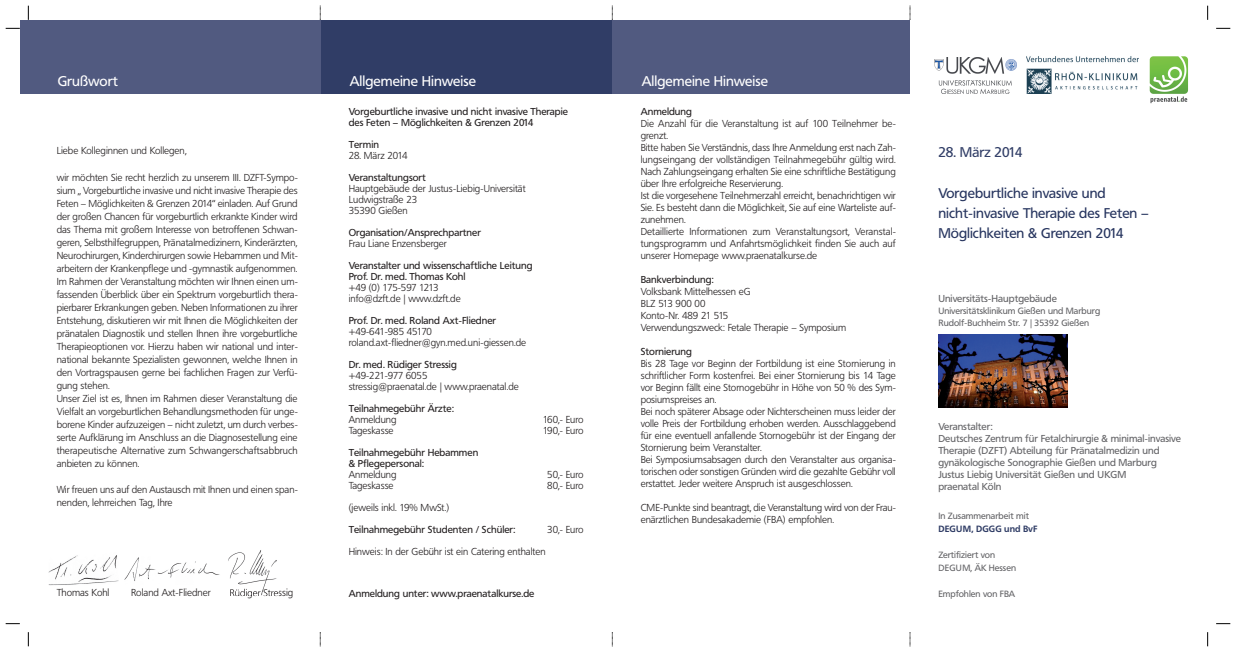
<style>
.page{position:relative;width:1236px;height:652px;background:#fff}
.page>*{position:absolute;margin:0;border:0;box-sizing:border-box;transform-origin:0 0}
.t1{font:14px/20.3px "Frutiger BQ";color:#27355f}
.t2{font:14px "Frutiger BQ";color:#fff}
.t3{font:14px "Frutiger BQ";color:#303d66}
.t4{font:300 10px/12px "Frutiger BQ";color:#231f20}
.t5{font:10px/11px "Frutiger BQ";color:#231f20}
.t6{font:10px/12px "Frutiger BQ";color:#636366}
.t7{font:9px/12px "Frutiger BQ";color:#636366}
.t8{font:700 9px "Frutiger BQ";letter-spacing:.02em;color:#2f3c65}
</style>
<div class="page">
<img style="left:125px;top:557px;width:95px;height:24px">
<div style="left:933px;top:56px;width:85px;height:40px;background:linear-gradient(to right,#fff,#fff)"></div>
<img style="left:934px;top:57px;width:83px;height:36px">
<img style="left:1027px;top:56px;width:112px;height:38px">
<img style="left:1149px;top:56px;width:39px;height:48px">
<img style="left:228px;top:550px;width:50px;height:46px">
<div style="left:320px;top:20px;width:292px;height:74px;background:#303d66"></div>
<div style="left:20px;top:20px;width:300px;height:74px;background:#515a80"></div>
<div style="left:612px;top:20px;width:298px;height:74px;background:#515a80"></div>
<svg style="left:1207px;top:6px;width:1px;height:14px"></svg>
<svg style="left:1216px;top:28px;width:14px;height:1px"></svg>
<svg style="left:910px;top:6px;width:1px;height:14px"></svg>
<svg style="left:612px;top:6px;width:1px;height:14px"></svg>
<svg style="left:320px;top:6px;width:1px;height:14px"></svg>
<svg style="left:28px;top:6px;width:1px;height:14px"></svg>
<svg style="left:6px;top:28px;width:14px;height:1px"></svg>
<svg style="left:6px;top:623px;width:14px;height:1px"></svg>
<svg style="left:28px;top:632px;width:1px;height:14px"></svg>
<svg style="left:320px;top:632px;width:1px;height:15px"></svg>
<svg style="left:612px;top:632px;width:1px;height:15px"></svg>
<svg style="left:910px;top:632px;width:1px;height:15px"></svg>
<svg style="left:1207px;top:632px;width:1px;height:14px"></svg>
<svg style="left:1216px;top:623px;width:14px;height:1px"></svg>
<img style="left:938px;top:335px;width:129px;height:73px">
<img style="left:48px;top:555px;width:70px;height:30px">
<h1 class="t2" style="left:58px;top:73px;width:62px">Grußwort</h1>
<h1 class="t2" style="left:350px;top:73px;width:128px">Allgemeine Hinweise</h1>
<h1 class="t2" style="left:642px;top:73px;width:128px">Allgemeine Hinweise</h1>
<p class="t5" style="left:641px;top:106px;width:53px">Anmeldung</p>
<p class="t4" style="left:641px;top:117px;width:257px">Die Anzahl für die Veranstaltung ist auf 100 Teilnehmer be&shy;grenzt.<br>Bitte haben Sie Verständnis, dass Ihre Anmeldung erst nach Zah&shy;lungseingang der vollständigen Teilnahmegebühr gültig wird.<br>Nach Zahlungseingang erhalten Sie eine schriftliche Bestätigung über Ihre erfolgreiche Reservierung.<br>Ist die vorgesehene Teilnehmerzahl erreicht, benachrichtigen wir Sie. Es besteht dann die Möglichkeit, Sie auf eine Warteliste auf&shy;zunehmen.<br>Detaillierte Informationen zum Veranstaltungsort, Veranstal&shy;tungsprogramm und Anfahrtsmöglichkeit finden Sie auch auf unserer Homepage www.praenatalkurse.de</p>
<p class="t5" style="left:641px;top:274px;width:74px">Bankverbindung:</p>
<p class="t4" style="left:641px;top:285px;width:207px">Volksbank Mittelhessen eG<br>BLZ 513 900 00<br>Konto-Nr. 489 21 515<br>Verwendungszweck: Fetale Therapie – Symposium</p>
<p class="t5" style="left:641px;top:346px;width:53px">Stornierung</p>
<p class="t4" style="left:641px;top:357px;width:257px">Bis 28 Tage vor Beginn der Fortbildung ist eine Stornierung in schriftlicher Form kostenfrei. Bei einer Stornierung bis 14 Tage vor Beginn fällt eine Stornogebühr in Höhe von 50 % des Sym&shy;posiumspreises an.<br>Bei noch späterer Absage oder Nichterscheinen muss leider der volle Preis der Fortbildung erhoben werden. Ausschlaggebend für eine eventuell anfallende Stornogebühr ist der Eingang der Stornierung beim Veranstalter.<br>Bei Symposiumsabsagen durch den Veranstalter aus organisa&shy;torischen oder sonstigen Gründen wird die gezahlte Gebühr voll erstattet. Jeder weitere Anspruch ist ausgeschlossen.</p>
<p class="t4" style="left:641px;top:501px;width:257px">CME-Punkte sind beantragt, die Veranstaltung wird von der Frau&shy;enärztlichen Bundesakademie (FBA) empfohlen.</p>
<p class="t5" style="left:349px;top:106px;width:221px">Vorgeburtliche invasive und nicht invasive Therapie des Feten – Möglichkeiten &amp; Grenzen 2014</p>
<p class="t5" style="left:349px;top:139px;width:32px">Termin</p>
<p class="t4" style="left:349px;top:149px;width:60px">28. März 2014</p>
<p class="t5" style="left:349px;top:172px;width:79px">Veranstaltungsort</p>
<p class="t4" style="left:349px;top:183px;width:178px;line-height:11px">Hauptgebäude der Justus-Liebig-Universität<br>Ludwigstraße 23<br>35390 Gießen</p>
<p class="t5" style="left:349px;top:227px;width:134px">Organisation/Ansprechpartner</p>
<p class="t4" style="left:349px;top:237px;width:100px">Frau Liane Enzensberger</p>
<p class="t5" style="left:349px;top:260px;width:185px">Veranstalter und wissenschaftliche Leitung<br>Prof. Dr. med. Thomas Kohl</p>
<p class="t4" style="left:349px;top:282px;width:114px;line-height:11px">+49 (0) 175-597 1213 info@dzft.de | www.dzft.de</p>
<p class="t5" style="left:349px;top:315px;width:149px">Prof. Dr. med. Roland Axt-Fliedner</p>
<p class="t4" style="left:349px;top:326px;width:179px;line-height:11px">+49-641-985 45170 roland.axt-fliedner@gyn.med.uni-giessen.de</p>
<p class="t5" style="left:349px;top:359px;width:110px">Dr. med. Rüdiger Stressig</p>
<p class="t4" style="left:349px;top:370px;width:172px;line-height:11px">+49-221-977 6055<br>stressig@praenatal.de | www.praenatal.de</p>
<p class="t5" style="left:349px;top:403px;width:107px">Teilnahmegebühr Ärzte:</p>
<p class="t4" style="left:349px;top:413px;width:49px">Anmeldung</p>
<p class="t4" style="left:543px;top:413px;width:42px">160,- Euro</p>
<p class="t4" style="left:349px;top:424px;width:46px">Tageskasse</p>
<p class="t4" style="left:543px;top:424px;width:42px">190,- Euro</p>
<p class="t5" style="left:349px;top:447px;width:131px">Teilnahmegebühr Hebammen &amp; Pflegepersonal:</p>
<p class="t4" style="left:349px;top:468px;width:49px">Anmeldung</p>
<p class="t4" style="left:547px;top:468px;width:38px">50,- Euro</p>
<p class="t4" style="left:349px;top:479px;width:46px">Tageskasse</p>
<p class="t4" style="left:547px;top:479px;width:38px">80,- Euro</p>
<p class="t4" style="left:349px;top:501px;width:102px">(jeweils inkl. 19% MwSt.)</p>
<p class="t5" style="left:349px;top:524px;width:168px">Teilnahmegebühr Studenten / Schüler:</p>
<p class="t4" style="left:547px;top:523px;width:38px">30,- Euro</p>
<p class="t4" style="left:349px;top:545px;width:199px">Hinweis: In der Gebühr ist ein Catering enthalten</p>
<p class="t5" style="left:349px;top:588px;width:187px">Anmeldung unter: www.praenatalkurse.de</p>
<p class="t4" style="left:57px;top:145px;width:132px">Liebe Kolleginnen und Kollegen,</p>
<p class="t4" style="left:57px;top:171px;width:243px;line-height:13px">wir möchten Sie recht herzlich zu unserem III. DZFT-Sympo&shy;sium „ Vorgeburtliche invasive und nicht invasive Therapie des Feten – Möglichkeiten &amp; Grenzen 2014“ einladen. Auf Grund der großen Chancen für vorgeburtlich erkrankte Kinder wird das Thema mit großem Interesse von betroffenen Schwan&shy;geren, Selbsthilfegruppen, Pränatalmedizinern, Kinderärzten, Neurochirurgen, Kinderchirurgen sowie Hebammen und Mit&shy;arbeitern der Krankenpflege und -gymnastik aufgenommen.<br>Im Rahmen der Veranstaltung möchten wir Ihnen einen um&shy;fassenden Überblick über ein Spektrum vorgeburtlich thera&shy;pierbarer Erkrankungen geben. Neben Informationen zu ihrer Entstehung, diskutieren wir mit Ihnen die Möglichkeiten der pränatalen Diagnostik und stellen Ihnen ihre vorgeburtliche Therapieoptionen vor. Hierzu haben wir national und inter&shy;national bekannte Spezialisten gewonnen, welche Ihnen in den Vortragspausen gerne bei fachlichen Fragen zur Verfü&shy;gung stehen.<br>Unser Ziel ist es, Ihnen im Rahmen dieser Veranstaltung die Vielfalt an vorgeburtlichen Behandlungsmethoden für unge&shy;borene Kinder aufzuzeigen – nicht zuletzt, um durch verbes&shy;serte Aufklärung im Anschluss an die Diagnosestellung eine therapeutische Alternative zum Schwangerschaftsabbruch anbieten zu können.</p>
<p class="t4" style="left:57px;top:483px;width:243px;line-height:13px">Wir freuen uns auf den Austausch mit Ihnen und einen span&shy;nenden, lehrreichen Tag, Ihre</p>
<p class="t4" style="left:57px;top:587px;width:54px">Thomas Kohl</p>
<p class="t4" style="left:131px;top:587px;width:81px">Roland Axt-Fliedner</p>
<h1 class="t3" style="left:938px;top:145px;width:86px">28. März 2014</h1>
<h1 class="t1" style="left:938px;top:183px;width:212px">Vorgeburtliche invasive und nicht-invasive Therapie des Feten –<br>Möglichkeiten &amp; Grenzen 2014</h1>
<p class="t6" style="left:938px;top:293px;width:120px">Universitäts-Hauptgebäude</p>
<p class="t7" style="left:938px;top:305px;width:163px">Universitätsklinikum Gießen und Marburg<br>Rudolf-Buchheim Str. 7 | 35392 Gießen</p>
<p class="t6" style="left:938px;top:420px;width:244px">Veranstalter:<br>Deutsches Zentrum für Fetalchirurgie &amp; minimal-invasive Therapie (DZFT) Abteilung für Pränatalmedizin und gynäkologische Sonographie Gießen und Marburg Justus Liebig Universität Gießen und UKGM<br>praenatal Köln</p>
<p class="t7" style="left:938px;top:510px;width:92px">In Zusammenarbeit mit</p>
<p class="t8" style="left:938px;top:524px;width:101px">DEGUM, DGGG und BvF</p>
<p class="t7" style="left:938px;top:548px;width:79px;line-height:13.1px">Zertifiziert von<br>DEGUM, ÄK Hessen</p>
<p class="t7" style="left:938px;top:588px;width:78px">Empfohlen von FBA</p>
</div>
